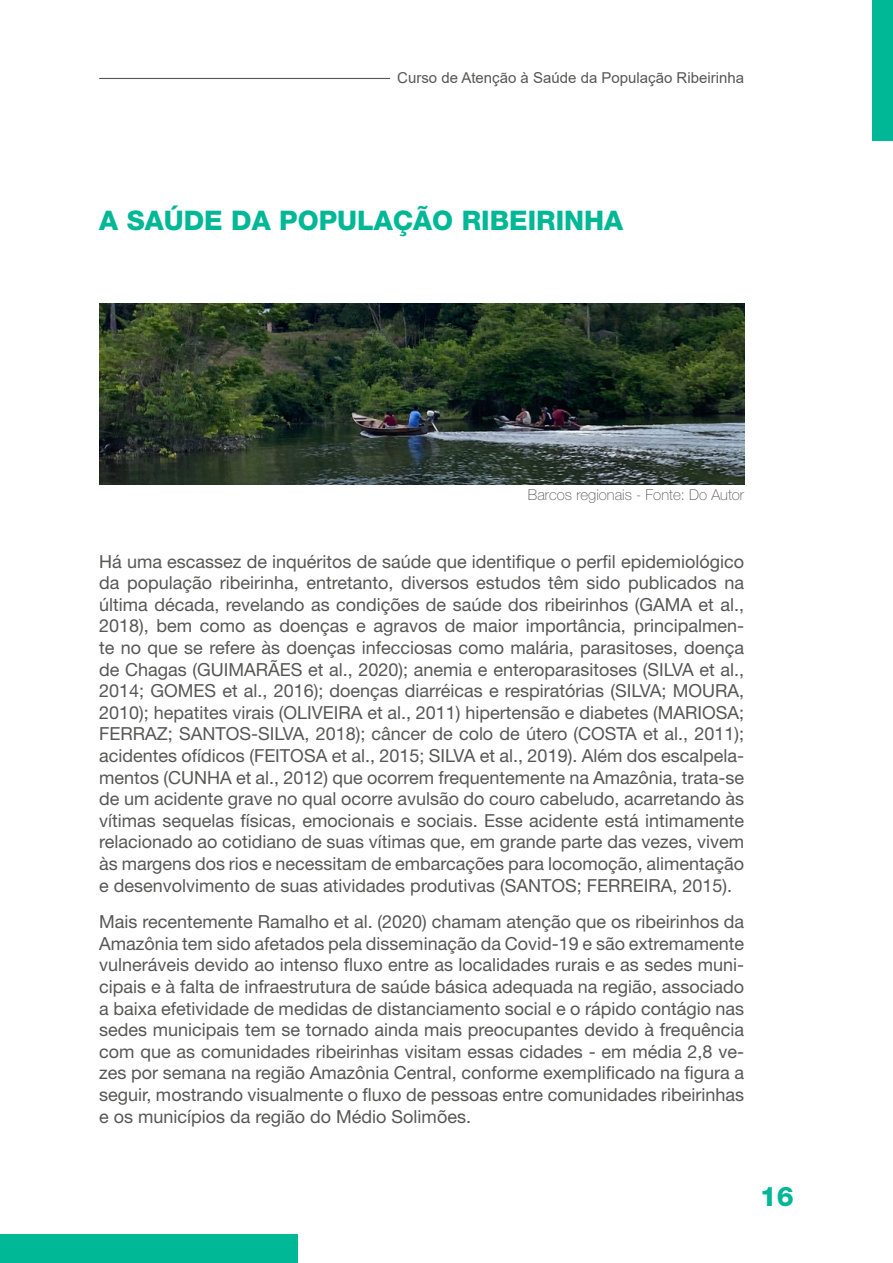
<style>
.page{position:relative;width:893px;height:1263px;background:#fff}
.page>*{position:absolute;margin:0;border:0;box-sizing:border-box;transform-origin:0 0}
.t1{font:800 27px "Helvetica Neue LT Std";color:#00b796}
.t2{font:18px/21.6px "Helvetica Neue LT Std";color:#575756;text-align:justify}
.t3{font:15px "Arial";color:#575756}
.t4{font:100 15px "Helvetica Neue LT Std";color:#575756}
</style>
<div class="page">
<div style="left:0;top:1235px;width:298px;height:28px;background:#00b796"></div>
<div style="left:872px;top:0;width:21px;height:140px;background:#00b796"></div>
<hr style="left:99px;top:78px;width:291px;height:1px;background:#575756">
<img style="left:99px;top:303px;width:645px;height:182px">
<p class="t3" style="left:397px;top:67px;width:348px">Curso de Atenção à Saúde da População Ribeirinha</p>
<h1 class="t1" style="left:99px;top:204px;width:526px">A SAÚDE DA POPULAÇÃO RIBEIRINHA</h1>
<p class="t4" style="left:528px;top:486px;width:218px">Barcos regionais - Fonte: Do Autor</p>
<p class="t2" style="left:99px;top:550px;width:646px">Há uma escassez de inquéritos de saúde que identifique o perfil epidemiológico da população ribeirinha, entretanto, diversos estudos têm sido publicados na última década, revelando as condições de saúde dos ribeirinhos (GAMA et al., 2018), bem como as doenças e agravos de maior importância, principalmen&shy;te no que se refere às doenças infecciosas como malária, parasitoses, doença de Chagas (GUIMARÃES et al., 2020); anemia e enteroparasitoses (SILVA et al., 2014; GOMES et al., 2016); doenças diarréicas e respiratórias (SILVA; MOURA, 2010); hepatites virais (OLIVEIRA et al., 2011) hipertensão e diabetes (MARIOSA; FERRAZ; SANTOS-SILVA, 2018); câncer de colo de útero (COSTA et al., 2011); acidentes ofídicos (FEITOSA et al., 2015; SILVA et al., 2019). Além dos escalpela&shy;mentos (CUNHA et al., 2012) que ocorrem frequentemente na Amazônia, trata-se de um acidente grave no qual ocorre avulsão do couro cabeludo, acarretando às vítimas sequelas físicas, emocionais e sociais. Esse acidente está intimamente relacionado ao cotidiano de suas vítimas que, em grande parte das vezes, vivem às margens dos rios e necessitam de embarcações para locomoção, alimentação e desenvolvimento de suas atividades produtivas (SANTOS; FERREIRA, 2015).</p>
<p class="t2" style="left:99px;top:911px;width:646px">Mais recentemente Ramalho et al. (2020) chamam atenção que os ribeirinhos da Amazônia tem sido afetados pela disseminação da Covid-19 e são extremamente vulneráveis devido ao intenso fluxo entre as localidades rurais e as sedes muni&shy;cipais e à falta de infraestrutura de saúde básica adequada na região, associado a baixa efetividade de medidas de distanciamento social e o rápido contágio nas sedes municipais tem se tornado ainda mais preocupantes devido à frequência com que as comunidades ribeirinhas visitam essas cidades - em média 2,8 ve&shy;zes por semana na região Amazônia Central, conforme exemplificado na figura a seguir, mostrando visualmente o fluxo de pessoas entre comunidades ribeirinhas e os municípios da região do Médio Solimões.</p>
<h1 class="t1" style="left:760px;top:1180px;width:36px">16</h1>
</div>
